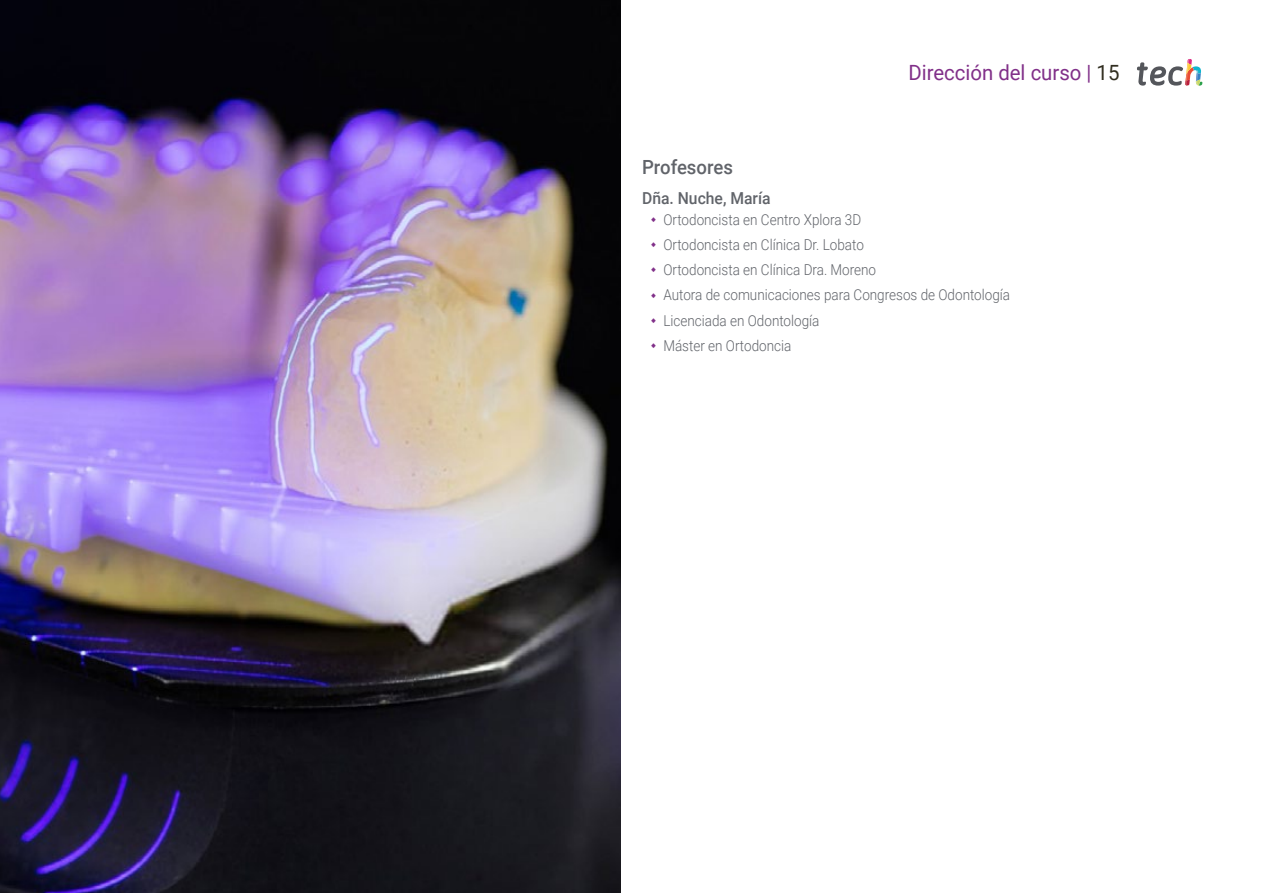
<style>
.page{position:relative;width:1263px;height:893px;background:#fff}
.page>*{position:absolute;margin:0;border:0;box-sizing:border-box;transform-origin:0 0}
.t1{font:21px "Roboto";color:#813089}
.t2{font:500 19.5px "Roboto";color:#61646a;scale:.95 1}
.t3{font:500 16.5px "Roboto";color:#61646a;scale:.95 1}
.t4{font:300 15px/25.2px "Roboto";color:#61646a;scale:.9 1}
.s1{color:#312e20}
</style>
<div class="page">
<svg style="left:1137px;top:59px;width:65px;height:27px"></svg>
<img style="left:0;top:0;width:621px;height:893px">
<h1 class="t1" style="left:908px;top:57px;width:213px">Dirección del curso | <span class="s1">15</span></h1>
<h2 class="t2" style="left:642px;top:154px;width:97px">Profesores</h2>
<p class="t3" style="left:642px;top:186px;width:137px">Dña. Nuche, María</p>
<p class="t4" style="left:663px;top:206px;width:387px">Ortodoncista en Centro Xplora 3D<br>Ortodoncista en Clínica Dr. Lobato<br>Ortodoncista en Clínica Dra. Moreno<br>Autora de comunicaciones para Congresos de Odontología Licenciada en Odontología<br>Máster en Ortodoncia</p>
</div>
